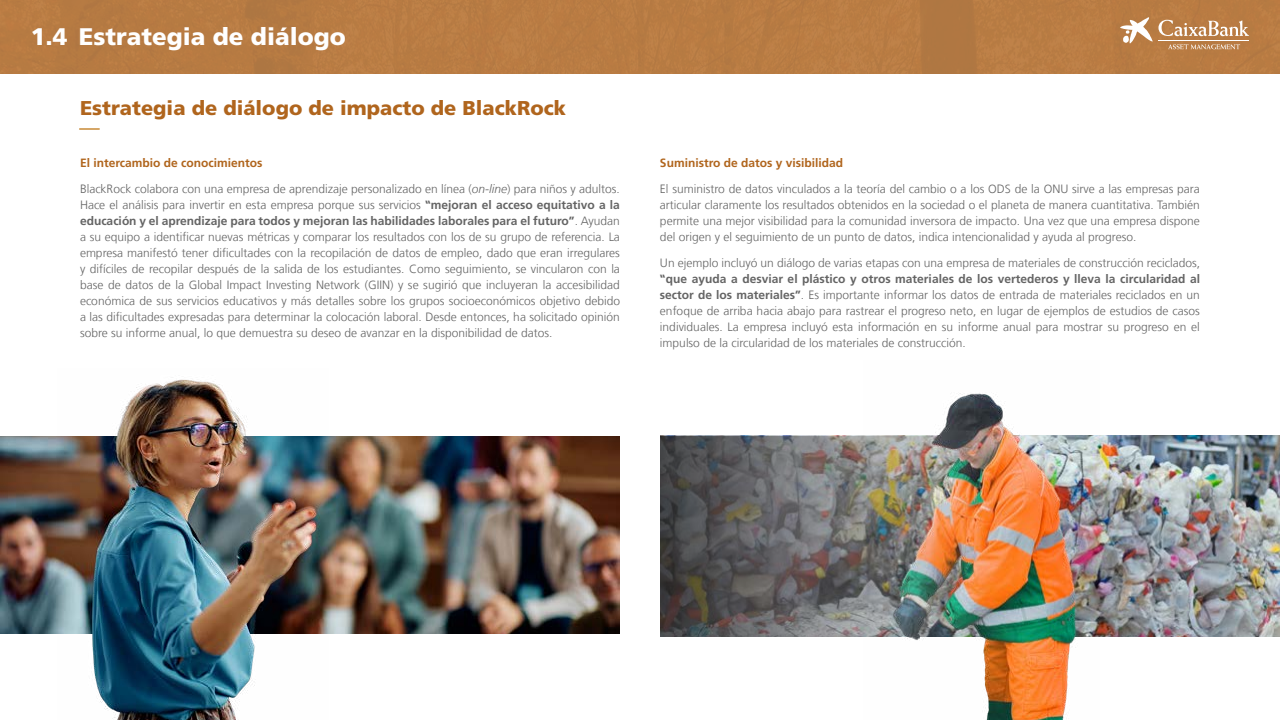
<style>
.page{position:relative;width:1280px;height:720px;background:#fff}
.page>*{position:absolute;margin:0;border:0;box-sizing:border-box;transform-origin:0 0}
.t1{font:900 24px "La Caixa Frutiger";color:#fff}
.t2{font:900 20px "La Caixa Frutiger";color:#b0651d}
.t3{font:300 12px/16px "La Caixa Frutiger";color:#646464;text-align:justify}
.t4{font:700 12px "La Caixa Frutiger";color:#b0651d}
.s1{font-weight:700;color:#b0651d}
.s2{font-style:italic}
.s3{font-weight:700}
</style>
<div class="page">
<img style="left:0;top:436px;width:620px;height:198px">
<div style="left:0;top:0;width:1280px;height:74px;background:#b87b43"></div>
<svg style="left:1120px;top:17px;width:129px;height:32px"></svg>
<hr style="left:1159px;top:40px;width:90px;height:1px;background:#fff">
<svg style="left:80px;top:128px;width:19px;height:2px"></svg>
<img style="left:1100px;top:436px;width:180px;height:201px">
<svg style="left:660px;top:436px;width:203px;height:201px"></svg>
<img style="left:863px;top:393px;width:237px;height:327px">
<img style="left:57px;top:379px;width:271px;height:341px">
<h1 class="t1" style="left:31px;top:22px;width:316px">1.4 Estrategia de diálogo</h1>
<h2 class="t2" style="left:80px;top:96px;width:487px">Estrategia de diálogo de impacto de BlackRock</h2>
<p class="t3" style="left:80px;top:150px;width:542px;line-height:26px"><span class="s1">El intercambio de conocimientos<br></span>BlackRock colabora con una empresa de aprendizaje personalizado en línea (<span class="s2">on-line</span>) para niños y adultos.</p>
<p class="t3" style="left:80px;top:197px;width:542px">Hace el análisis para invertir en esta empresa porque sus servicios <span class="s3">“mejoran el acceso equitativo a la educación y el aprendizaje para todos y mejoran las habilidades laborales para el futuro”</span>. Ayudan a su equipo a identificar nuevas métricas y comparar los resultados con los de su grupo de referencia. La empresa manifestó tener dificultades con la recopilación de datos de empleo, dado que eran irregulares y difíciles de recopilar después de la salida de los estudiantes. Como seguimiento, se vincularon con la base de datos de la Global Impact Investing Network (GIIN) y se sugirió que incluyeran la accesibilidad económica de sus servicios educativos y más detalles sobre los grupos socioeconómicos objetivo debido a las dificultades expresadas para determinar la colocación laboral. Desde entonces, ha solicitado opinión sobre su informe anual, lo que demuestra su deseo de avanzar en la disponibilidad de datos.</p>
<p class="t4" style="left:660px;top:155px;width:185px">Suministro de datos y visibilidad</p>
<p class="t3" style="left:660px;top:181px;width:541px">El suministro de datos vinculados a la teoría del cambio o a los ODS de la ONU sirve a las empresas para articular claramente los resultados obtenidos en la sociedad o el planeta de manera cuantitativa. También permite una mejor visibilidad para la comunidad inversora de impacto. Una vez que una empresa dispone del origen y el seguimiento de un punto de datos, indica intencionalidad y ayuda al progreso.</p>
<p class="t3" style="left:660px;top:255px;width:542px">Un ejemplo incluyó un diálogo de varias etapas con una empresa de materiales de construcción reciclados,</p>
<p class="t3" style="left:660px;top:271px;width:542px"><span class="s3">“que ayuda a desviar el plástico y otros materiales de los vertederos y lleva la circularidad al sector de los materiales”</span>. Es importante informar los datos de entrada de materiales reciclados en un enfoque de arriba hacia abajo para rastrear el progreso neto, en lugar de ejemplos de estudios de casos individuales. La empresa incluyó esta información en su informe anual para mostrar su progreso en el impulso de la circularidad de los materiales de construcción.</p>
</div>
